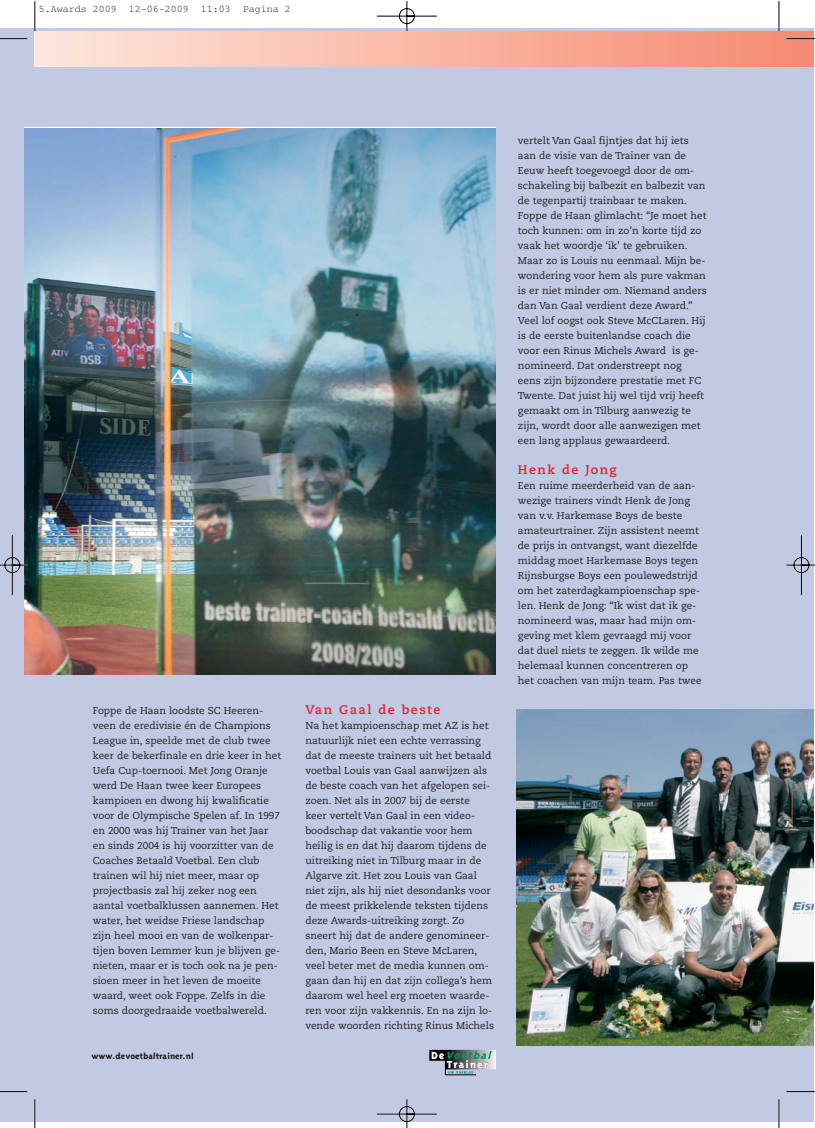
<style>
.page{position:relative;width:815px;height:1128px;background:#fff}
.page>*{position:absolute;margin:0;border:0;box-sizing:border-box;transform-origin:0 0}
.t1{font:700 12.5px "Caecilia";letter-spacing:.12em;color:#ed1b2d}
.t2{font:10px/15px "Caecilia";color:#231f20}
.t3{font:10px "Courier";color:#000}
.t4{font:800 9.38px "Triplex";color:#231f20}
</style>
<div class="page">
<img style="left:0;top:1px;width:815px;height:1126px">
<p class="t3" style="left:39px;top:6px;width:254px">5.Awards 2009 12-06-2009 11:03 Pagina 2</p>
<p class="t2" style="left:93px;top:704px;width:190px">Foppe de Haan loodste SC Heeren&shy;veen de eredivisie én de Champions League in, speelde met de club twee keer de bekerfinale en drie keer in het Uefa Cup-toernooi. Met Jong Oranje werd De Haan twee keer Europees kampioen en dwong hij kwalificatie voor de Olympische Spelen af. In 1997 en 2000 was hij Trainer van het Jaar en sinds 2004 is hij voorzitter van de Coaches Betaald Voetbal. Een club trainen wil hij niet meer, maar op projectbasis zal hij zeker nog een aantal voetbalklussen aannemen. Het water, het weidse Friese landschap zijn heel mooi en van de wolkenpar&shy;tijen boven Lemmer kun je blijven ge&shy;nieten, maar er is toch ook na je pen&shy;sioen meer in het leven de moeite waard, weet ook Foppe. Zelfs in die soms doorgedraaide voetbalwereld.</p>
<p class="t1" style="left:305px;top:704px;width:136px">Van Gaal de beste</p>
<p class="t2" style="left:305px;top:719px;width:190px">Na het kampioenschap met AZ is het natuurlijk niet een echte verrassing dat de meeste trainers uit het betaald voetbal Louis van Gaal aanwijzen als de beste coach van het afgelopen sei&shy;zoen. Net als in 2007 bij de eerste<br>keer vertelt Van Gaal in een video&shy;boodschap dat vakantie voor hem heilig is en dat hij daarom tijdens de uitreiking niet in Tilburg maar in de Algarve zit. Het zou Louis van Gaal niet zijn, als hij niet desondanks voor de meest prikkelende teksten tijdens deze Awards-uitreiking zorgt. Zo sneert hij dat de andere genomineer&shy;den, Mario Been en Steve McLaren, veel beter met de media kunnen om&shy;gaan dan hij en dat zijn collega’s hem daarom wel heel erg moeten waarde&shy;ren voor zijn vakkennis. En na zijn lo&shy;vende woorden richting Rinus Michels</p>
<p class="t4" style="left:92px;top:1052px;width:104px">www.devoetbaltrainer.nl</p>
<p class="t2" style="left:518px;top:134px;width:190px">vertelt Van Gaal fijntjes dat hij iets aan de visie van de Trainer van de Eeuw heeft toegevoegd door de om&shy;schakeling bij balbezit en balbezit van de tegenpartij trainbaar te maken.<br>Foppe de Haan glimlacht: “Je moet het toch kunnen: om in zo’n korte tijd zo vaak het woordje ‘ik’ te gebruiken.<br>Maar zo is Louis nu eenmaal. Mijn be&shy;wondering voor hem als pure vakman is er niet minder om. Niemand anders dan Van Gaal verdient deze Award.” Veel lof oogst ook Steve McCLaren. Hij is de eerste buitenlandse coach die voor een Rinus Michels Award is ge&shy;nomineerd. Dat onderstreept nog eens zijn bijzondere prestatie met FC Twente. Dat juist hij wel tijd vrij heeft gemaakt om in Tilburg aanwezig te zijn, wordt door alle aanwezigen met een lang applaus gewaardeerd.</p>
<p class="t1" style="left:518px;top:464px;width:100px">Henk de Jong</p>
<p class="t2" style="left:518px;top:479px;width:185px">Een ruime meerderheid van de aan&shy;wezige trainers vindt Henk de Jong van v.v. Harkemase Boys de beste amateurtrainer. Zijn assistent neemt de prijs in ontvangst, want diezelfde middag moet Harkemase Boys tegen Rijnsburgse Boys een poulewedstrijd om het zaterdagkampioenschap spe&shy;len. Henk de Jong: “Ik wist dat ik ge&shy;nomineerd was, maar had mijn om&shy;geving met klem gevraagd mij voor dat duel niets te zeggen. Ik wilde me helemaal kunnen concentreren op het coachen van mijn team. Pas twee</p>
</div>
